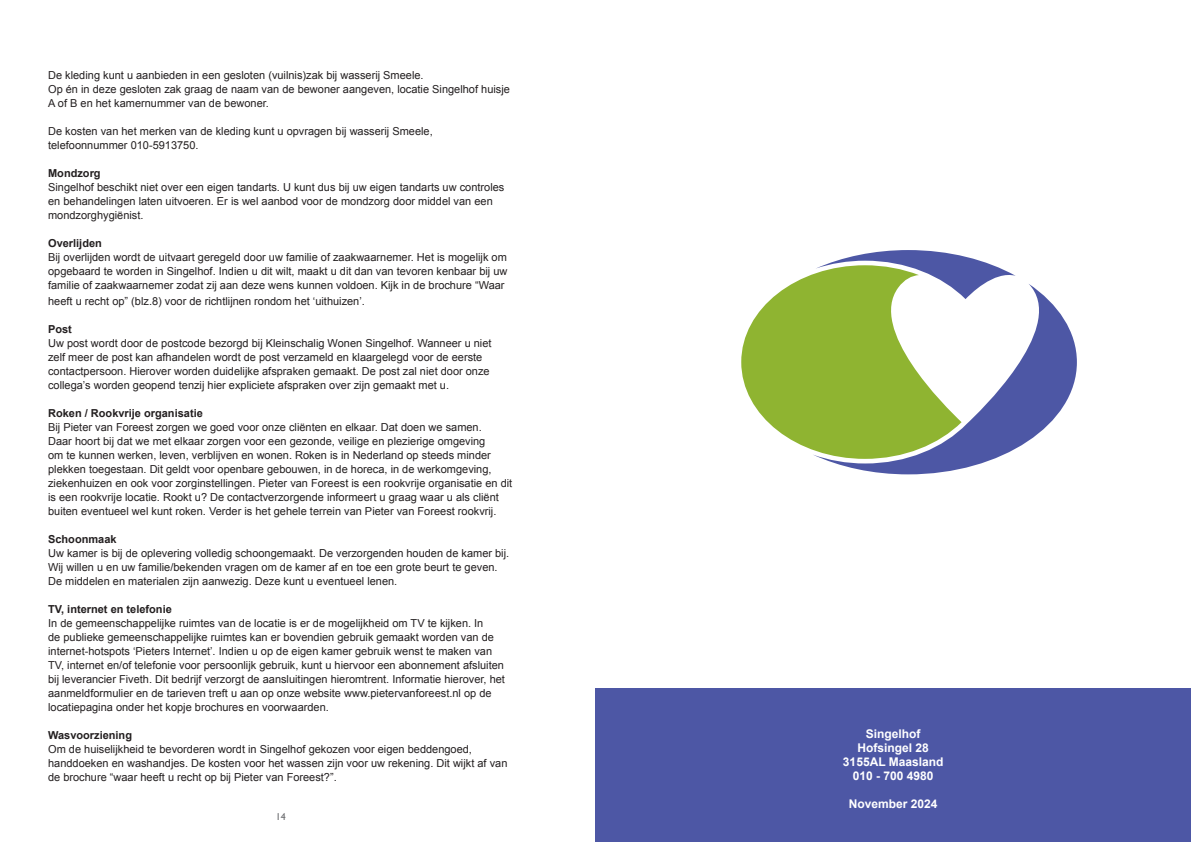
<style>
.page{position:relative;width:1191px;height:842px;background:#fff}
.page>*{position:absolute;margin:0;border:0;box-sizing:border-box;transform-origin:0 0}
.Kop_3{font:700 12px "Arial";color:#fff}
.Kop_3-2{font:11px/14px "Arial";color:#231f20}
.body{font:11px/14px "Arial";color:#231f20;text-align:justify}
.Kop_3-3{font:700 11px "Arial";color:#231f20}
.body-2{font:700 11px "Arial";color:#231f20}
.t1{font:10px "Gill Sans";color:#6c6d70}
</style>
<div class="page">
<div style="left:595px;top:689px;width:596px;height:153px;background:#4d57a5"></div>
<svg style="left:823px;top:284px;width:254px;height:190px"></svg>
<svg style="left:824px;top:250px;width:191px;height:49px"></svg>
<svg style="left:741px;top:265px;width:220px;height:194px;fill:#8fb431"></svg>
<p class="Kop_3-2" style="left:48px;top:68px;width:377px">De kleding kunt u aanbieden in een gesloten (vuilnis)zak bij wasserij Smeele.</p>
<p class="Kop_3-2" style="left:48px;top:82px;width:463px">Op én in deze gesloten zak graag de naam van de bewoner aangeven, locatie Singelhof huisje<br>A of B en het kamernummer van de bewoner.</p>
<p class="Kop_3-2" style="left:48px;top:124px;width:386px">De kosten van het merken van de kleding kunt u opvragen bij wasserij Smeele, telefoonnummer 010-5913750.</p>
<p class="Kop_3-3" style="left:48px;top:166px;width:54px">Mondzorg</p>
<p class="Kop_3-2" style="left:48px;top:180px;width:458px">Singelhof beschikt niet over een eigen tandarts. U kunt dus bij uw eigen tandarts uw controles en behandelingen laten uitvoeren. Er is wel aanbod voor de mondzorg door middel van een mondzorghygiënist.</p>
<p class="body-2" style="left:48px;top:236px;width:55px">Overlijden</p>
<p class="body" style="left:48px;top:250px;width:461px">Bij overlijden wordt de uitvaart geregeld door uw familie of zaakwaarnemer. Het is mogelijk om opgebaard te worden in Singelhof. Indien u dit wilt, maakt u dit dan van tevoren kenbaar bij uw familie of zaakwaarnemer zodat zij aan deze wens kunnen voldoen. Kijk in de brochure “Waar</p>
<p class="body" style="left:48px;top:294px;width:318px">heeft u recht op” (blz.8) voor de richtlijnen rondom het ‘uithuizen’.</p>
<p class="Kop_3-3" style="left:48px;top:322px;width:25px">Post</p>
<p class="Kop_3-2" style="left:48px;top:336px;width:445px">Uw post wordt door de postcode bezorgd bij Kleinschalig Wonen Singelhof. Wanneer u niet zelf meer de post kan afhandelen wordt de post verzameld en klaargelegd voor de eerste contactpersoon. Hierover worden duidelijke afspraken gemaakt. De post zal niet door onze collega’s worden geopend tenzij hier expliciete afspraken over zijn gemaakt met u.</p>
<p class="Kop_3-3" style="left:48px;top:406px;width:156px">Roken / Rookvrije organisatie</p>
<p class="Kop_3-2" style="left:48px;top:420px;width:466px">Bij Pieter van Foreest zorgen we goed voor onze cliënten en elkaar. Dat doen we samen.<br>Daar hoort bij dat we met elkaar zorgen voor een gezonde, veilige en plezierige omgeving<br>om te kunnen werken, leven, verblijven en wonen. Roken is in Nederland op steeds minder plekken toegestaan. Dit geldt voor openbare gebouwen, in de horeca, in de werkomgeving, ziekenhuizen en ook voor zorginstellingen. Pieter van Foreest is een rookvrije organisatie en dit is een rookvrije locatie. Rookt u? De contactverzorgende informeert u graag waar u als cliënt buiten eventueel wel kunt roken. Verder is het gehele terrein van Pieter van Foreest rookvrij.</p>
<p class="Kop_3-3" style="left:48px;top:532px;width:70px">Schoonmaak</p>
<p class="Kop_3-2" style="left:48px;top:546px;width:462px">Uw kamer is bij de oplevering volledig schoongemaakt. De verzorgenden houden de kamer bij.<br>Wij willen u en uw familie/bekenden vragen om de kamer af en toe een grote beurt te geven.<br>De middelen en materialen zijn aanwezig. Deze kunt u eventueel lenen.</p>
<p class="Kop_3-3" style="left:48px;top:602px;width:125px">TV, internet en telefonie</p>
<p class="Kop_3-2" style="left:48px;top:616px;width:458px">In de gemeenschappelijke ruimtes van de locatie is er de mogelijkheid om TV te kijken. In<br>de publieke gemeenschappelijke ruimtes kan er bovendien gebruik gemaakt worden van de internet-hotspots ‘Pieters Internet’. Indien u op de eigen kamer gebruik wenst te maken van TV, internet en/of telefonie voor persoonlijk gebruik, kunt u hiervoor een abonnement afsluiten bij leverancier Fiveth. Dit bedrijf verzorgt de aansluitingen hieromtrent. Informatie hierover, het aanmeldformulier en de tarieven treft u aan op onze website www.pietervanforeest.nl op de locatiepagina onder het kopje brochures en voorwaarden.</p>
<p class="Kop_3-3" style="left:48px;top:728px;width:85px">Wasvoorziening</p>
<p class="Kop_3-2" style="left:48px;top:742px;width:461px">Om de huiselijkheid te bevorderen wordt in Singelhof gekozen voor eigen beddengoed, handdoeken en washandjes. De kosten voor het wassen zijn voor uw rekening. Dit wijkt af van de brochure “waar heeft u recht op bij Pieter van Foreest?”.</p>
<p class="t1" style="left:276px;top:810px;width:11px">14</p>
<p class="Kop_3" style="left:866px;top:726px;width:56px">Singelhof</p>
<p class="Kop_3" style="left:857px;top:740px;width:73px">Hofsingel 28</p>
<p class="Kop_3" style="left:843px;top:754px;width:102px">3155AL Maasland</p>
<p class="Kop_3" style="left:853px;top:768px;width:82px">010 - 700 4980</p>
<p class="Kop_3" style="left:849px;top:796px;width:90px">November 2024</p>
</div>
